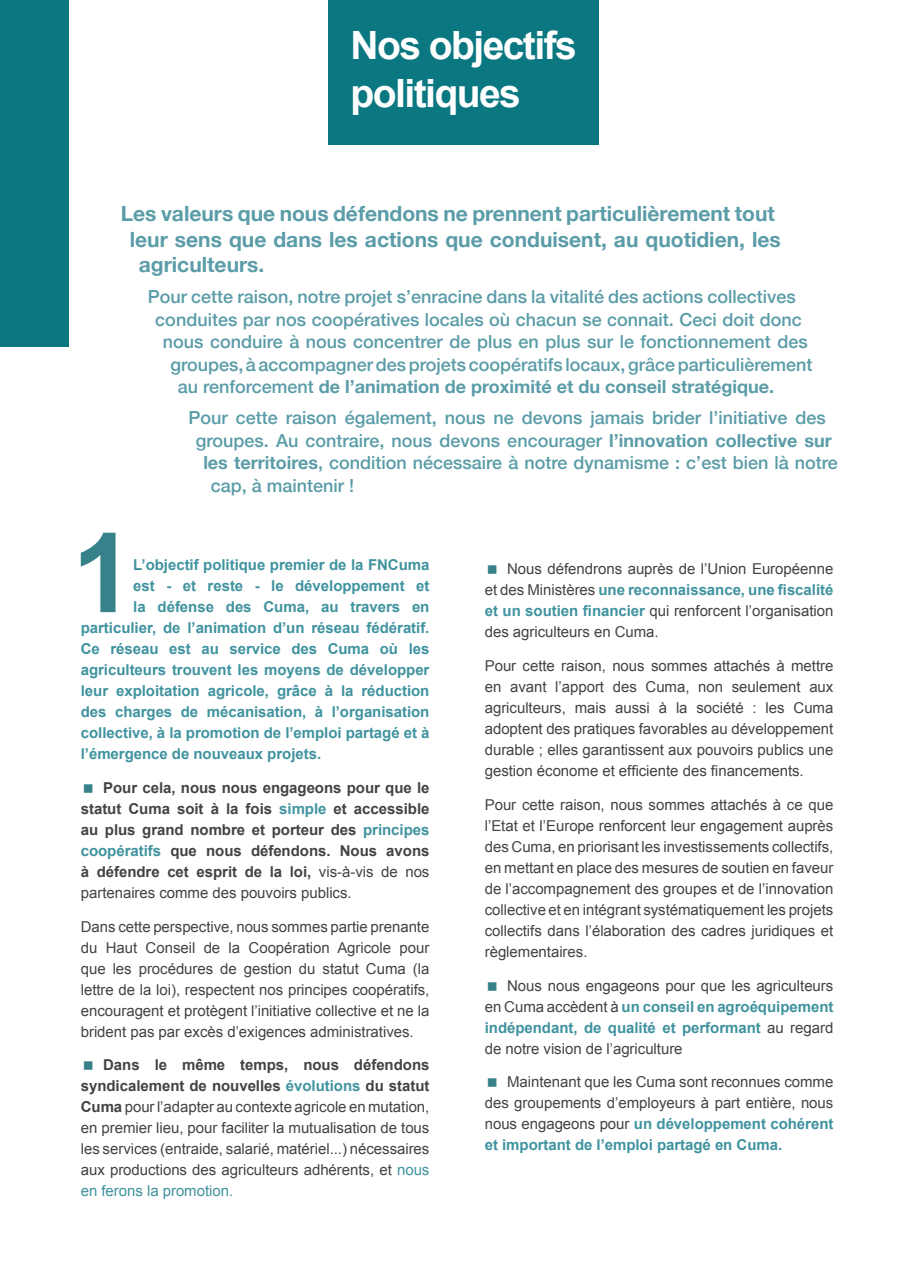
<style>
.page{position:relative;width:910px;height:1280px;background:#fff}
.page>*{position:absolute;margin:0;border:0;box-sizing:border-box;transform-origin:0 0}
.t1{font:700 110.55px "Arial";color:#37818a}
.t2{font:700 39px/48.2px "Arial";letter-spacing:-.04em;color:#fff}
.t3{font:700 21px "Helvetica Neue";color:#5a9ca7}
.t4{font:500 18px "Helvetica Neue";color:#5a9ca7}
.t5{font:700 18px "Helvetica Neue";color:#5a9ca7}
.t6{font:15px/21px "Arial";letter-spacing:-.005em;color:#434345;text-align:justify}
.t7{font:700 15px "Arial";letter-spacing:-.005em;color:#40939f}
.t8{font:700 15px/21px "Arial";letter-spacing:-.005em;color:#434345;text-align:justify}
.s1{font-weight:500}
.s2{font-weight:700}
.s3{color:#40939f}
.s4{font-weight:400}
.s5{font-weight:700;color:#40939f}
</style>
<div class="page">
<div style="left:329px;top:0;width:270px;height:144px;background:#0b7781"></div>
<div style="left:0;top:0;width:68px;height:347px;background:#0b7781"></div>
<h2 class="t2" style="left:351px;top:22px;width:228px">Nos objectifs politiques</h2>
<h3 class="t3" style="left:121px;top:197px;width:656px">Les valeurs que nous défendons ne prennent particulièrement tout</h3>
<h3 class="t3" style="left:130px;top:223px;width:652px">leur sens que dans les actions que conduisent, au quotidien, les</h3>
<h3 class="t3" style="left:139px;top:248px;width:127px">agriculteurs.</h3>
<p class="t4" style="left:148px;top:282px;width:649px">Pour cette raison, notre projet s’enracine dans la vitalité des actions collectives</p>
<p class="t4" style="left:155px;top:305px;width:648px">conduites par nos coopératives locales où chacun se connait. Ceci doit donc</p>
<p class="t4" style="left:163px;top:327px;width:647px">nous conduire à nous concentrer de plus en plus sur le fonctionnement des</p>
<p class="t4" style="left:170px;top:350px;width:644px">groupes, à accompagner des projets coopératifs locaux, grâce particulièrement</p>
<p class="t5" style="left:178px;top:373px;width:598px"><span class="s1">au renforcement</span> de l’animation de proximité et du conseil stratégique.</p>
<p class="t4" style="left:188px;top:403px;width:639px">Pour cette raison également, nous ne devons jamais brider l’initiative des</p>
<p class="t4" style="left:196px;top:426px;width:638px">groupes. Au contraire, nous devons encourager <span class="s2">l’innovation collective sur</span></p>
<p class="t4" style="left:203px;top:448px;width:636px"><span class="s2">les territoires</span>, condition nécessaire à notre dynamisme : c’est bien là notre</p>
<p class="t4" style="left:211px;top:471px;width:145px">cap, à maintenir !</p>
<h1 class="t1" style="left:72px;top:500px;width:63px">1</h1>
<p class="t7" style="left:133px;top:555px;width:298px">L’objectif politique premier de la FNCuma</p>
<p class="t7" style="left:133px;top:576px;width:298px">est - et reste - le développement et</p>
<p class="t7" style="left:133px;top:597px;width:298px">la défense des Cuma, au travers en</p>
<p class="t7" style="left:81px;top:618px;width:350px">particulier, de l’animation d’un réseau fédératif.</p>
<p class="t7" style="left:81px;top:639px;width:350px">Ce réseau est au service des Cuma où les</p>
<p class="t7" style="left:81px;top:660px;width:350px">agriculteurs trouvent les moyens de développer</p>
<p class="t7" style="left:81px;top:681px;width:350px">leur exploitation agricole, grâce à la réduction</p>
<p class="t7" style="left:81px;top:702px;width:350px">des charges de mécanisation, à l’organisation</p>
<p class="t7" style="left:81px;top:723px;width:350px">collective, à la promotion de l’emploi partagé et à</p>
<p class="t7" style="left:81px;top:744px;width:242px">l’émergence de nouveaux projets.</p>
<p class="t8" style="left:81px;top:777px;width:350px;text-indent:22px">Pour cela, nous nous engageons pour que le statut Cuma soit à la fois <span class="s3">simple</span> et accessible au plus grand nombre et porteur des <span class="s3">principes coopératifs</span> que nous défendons. Nous avons à défendre cet esprit de la loi, <span class="s4">vis-à-vis de nos partenaires comme des pouvoirs publics.</span></p>
<p class="t6" style="left:81px;top:916px;width:350px">Dans cette perspective, nous sommes partie prenante du Haut Conseil de la Coopération Agricole pour que les procédures de gestion du statut Cuma (la lettre de la loi), respectent nos principes coopératifs, encouragent et protègent l’initiative collective et ne la brident pas par excès d’exigences administratives.</p>
<p class="t6" style="left:81px;top:1055px;width:350px;text-indent:22px"><span class="s2">Dans le même temps, nous défendons syndicalement de nouvelles</span> <span class="s5">évolutions</span> <span class="s2">du statut Cuma</span> pour l’adapter au contexte agricole en mutation, en premier lieu, pour faciliter la mutualisation de tous les services (entraide, salarié, matériel...) nécessaires aux productions des agriculteurs adhérents, et <span class="s3">nous en ferons la promotion.</span></p>
<p class="t6" style="left:485px;top:559px;width:350px;text-indent:22px">Nous défendrons auprès de l’Union Européenne et des Ministères <span class="s5">une reconnaissance, une fiscalité et un soutien financier</span> qui renforcent l’organisation des agriculteurs en Cuma.</p>
<p class="t6" style="left:485px;top:655px;width:350px">Pour cette raison, nous sommes attachés à mettre en avant l’apport des Cuma, non seulement aux agriculteurs, mais aussi à la société : les Cuma adoptent des pratiques favorables au développement durable ; elles garantissent aux pouvoirs publics une gestion économe et efficiente des financements.</p>
<p class="t6" style="left:485px;top:794px;width:350px">Pour cette raison, nous sommes attachés à ce que l’Etat et l’Europe renforcent leur engagement auprès des Cuma, en priorisant les investissements collectifs, en mettant en place des mesures de soutien en faveur de l’accompagnement des groupes et de l’innovation collective et en intégrant systématiquement les projets collectifs dans l’élaboration des cadres juridiques et règlementaires.</p>
<p class="t6" style="left:485px;top:975px;width:350px;text-indent:22px">Nous nous engageons pour que les agriculteurs en Cuma accèdent à <span class="s5">un conseil en agroéquipement indépendant, de qualité et performant</span> au regard de notre vision de l’agriculture</p>
<p class="t6" style="left:485px;top:1072px;width:350px;text-indent:22px">Maintenant que les Cuma sont reconnues comme des groupements d’employeurs à part entière, nous nous engageons pour <span class="s5">un développement cohérent et important de l’emploi partagé en Cuma.</span></p>
</div>
